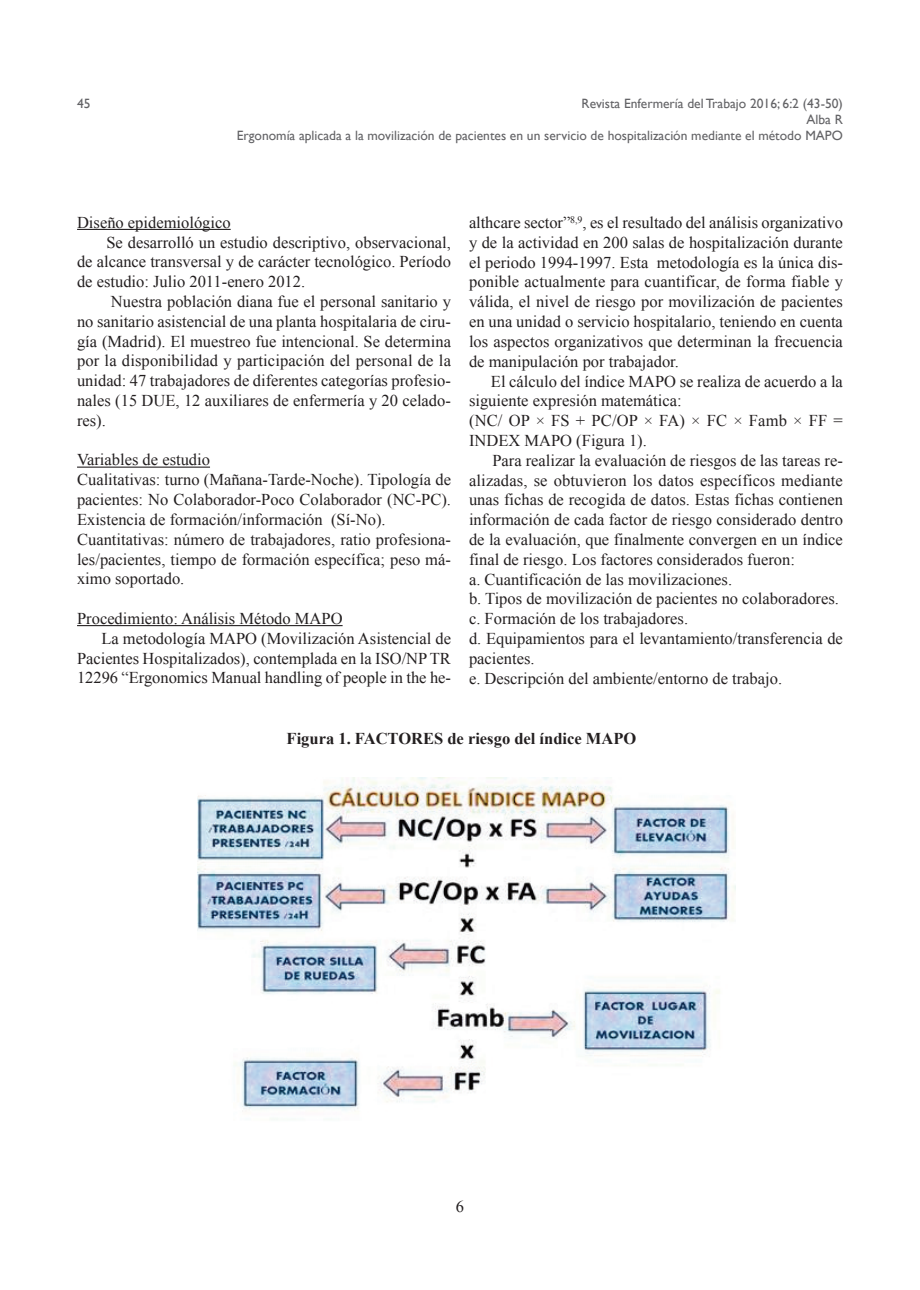
<style>
.page{position:relative;width:920px;height:1290px;background:#fff}
.page>*{position:absolute;margin:0;border:0;box-sizing:border-box;transform-origin:0 0}
.t1{font:16.5px/19.8px "Times New Roman";color:#231f20}
.t2{font:700 16.5px "Times New Roman";color:#231f20}
.t3{font:13.5px/16.2px "Gill Sans";color:#636366;text-align:right}
</style>
<div class="page">
<hr style="left:77px;top:229px;width:154px;height:1px;background:#231f20">
<hr style="left:77px;top:466px;width:133px;height:1px;background:#231f20">
<hr style="left:77px;top:625px;width:265px;height:1px;background:#231f20">
<img style="left:197px;top:777px;width:538px;height:335px">
<p class="t3" style="left:77px;top:95px;width:15px">45</p>
<p class="t3" style="left:237px;top:95px;width:607px">Revista Enfermería del Trabajo 2016; 6:2 (43-50)<br>Alba R<br>Ergonomía aplicada a la movilización de pacientes en un servicio de hospitalización mediante el método MAPO</p>
<p class="t1" style="left:77px;top:212px;width:155px">Diseño epidemiológico</p>
<p class="t1" style="left:106px;top:232px;width:346px">Se desarrolló un estudio descriptivo, observacional,</p>
<p class="t1" style="left:77px;top:252px;width:375px">de alcance transversal y de carácter tecnológico. Período</p>
<p class="t1" style="left:77px;top:272px;width:230px">de estudio: Julio 2011-enero 2012.</p>
<p class="t1" style="left:111px;top:291px;width:341px">Nuestra población diana fue el personal sanitario y</p>
<p class="t1" style="left:77px;top:311px;width:375px">no sanitario asistencial de una planta hospitalaria de ciru-</p>
<p class="t1" style="left:77px;top:331px;width:375px">gía (Madrid). El muestreo fue intencional. Se determina</p>
<p class="t1" style="left:77px;top:351px;width:375px">por la disponibilidad y participación del personal de la</p>
<p class="t1" style="left:77px;top:371px;width:375px">unidad: 47 trabajadores de diferentes categorías profesio-</p>
<p class="t1" style="left:77px;top:390px;width:375px">nales (15 DUE, 12 auxiliares de enfermería y 20 celado-</p>
<p class="t1" style="left:77px;top:410px;width:30px">res).</p>
<p class="t1" style="left:77px;top:450px;width:375px">Variables de estudio<br>Cualitativas: turno (Mañana-Tarde-Noche). Tipología de pacientes: No Colaborador-Poco Colaborador (NC-PC).<br>Existencia de formación/información (Sí-No).<br>Cuantitativas: número de trabajadores, ratio profesiona&shy;les/pacientes, tiempo de formación específica; peso má&shy;ximo soportado.</p>
<p class="t1" style="left:77px;top:608px;width:267px">Procedimiento: Análisis Método MAPO</p>
<p class="t1" style="left:101px;top:628px;width:351px">La metodología MAPO (Movilización Asistencial de</p>
<p class="t1" style="left:77px;top:648px;width:375px">Pacientes Hospitalizados), contemplada en la ISO/NP TR</p>
<p class="t1" style="left:77px;top:668px;width:375px">12296 “Ergonomics Manual handling of people in the he-</p>
<p class="t1" style="left:469px;top:212px;width:375px;text-align:justify">althcare sector”<sup>8,9</sup>, es el resultado del análisis organizativo y de la actividad en 200 salas de hospitalización durante el periodo 1994-1997. Esta metodología es la única dis&shy;ponible actualmente para cuantificar, de forma fiable y válida, el nivel de riesgo por movilización de pacientes en una unidad o servicio hospitalario, teniendo en cuenta los aspectos organizativos que determinan la frecuencia de manipulación por trabajador.</p>
<p class="t1" style="left:469px;top:371px;width:375px;text-indent:22px">El cálculo del índice MAPO se realiza de acuerdo a la siguiente expresión matemática:<br>(NC/ OP × FS + PC/OP × FA) × FC × Famb × FF = INDEX MAPO (Figura 1).</p>
<p class="t1" style="left:469px;top:450px;width:375px;text-indent:23px">Para realizar la evaluación de riesgos de las tareas re&shy;alizadas, se obtuvieron los datos específicos mediante unas fichas de recogida de datos. Estas fichas contienen información de cada factor de riesgo considerado dentro de la evaluación, que finalmente convergen en un índice final de riesgo. Los factores considerados fueron:<br>a. Cuantificación de las movilizaciones.<br>b. Tipos de movilización de pacientes no colaboradores. c. Formación de los trabajadores.<br>d. Equipamientos para el levantamiento/transferencia de pacientes.<br>e. Descripción del ambiente/entorno de trabajo.</p>
<p class="t2" style="left:286px;top:729px;width:351px">Figura 1. FACTORES de riesgo del índice MAPO</p>
<p class="t1" style="left:456px;top:1196px;width:10px">6</p>
</div>
